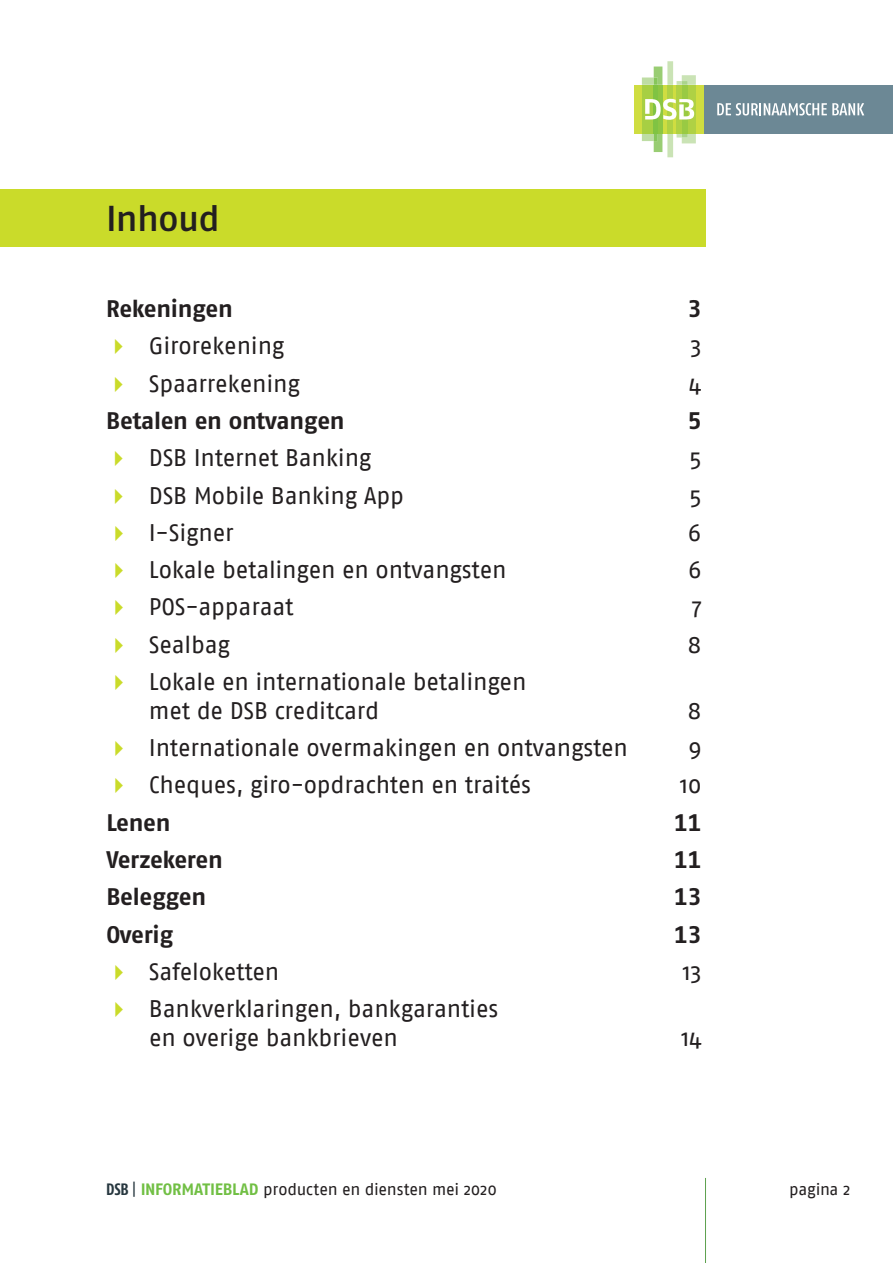
<style>
.page{position:relative;width:893px;height:1263px;background:#fff}
.page>*{position:absolute;margin:0;border:0;box-sizing:border-box;transform-origin:0 0}
.t1{font:500 36px "Fago No";letter-spacing:-.02em;color:#231f20}
.t2{font:24px/28.8px "Fago No";letter-spacing:-.01em;color:#231f20}
.t3{font:24px "Fago No Bold TF";letter-spacing:-.015em;color:#231f20}
.t4{font:16.5px "Fago No";letter-spacing:-.02em;color:#231f20}
.s1{color:#cadb2a}
.s2{font-family:"Fago Co";font-weight:700;color:#27373f}
.s3{font-family:"Fago Co Tf";color:#27373f}
.s4{font-family:"Fago No Bold TF";color:#71bf44}
</style>
<div class="page">
<div style="left:635px;top:85px;width:69px;height:49px;background:#cfdd41"></div>
<div style="left:704px;top:85px;width:189px;height:49px;background:#6c8895"></div>
<svg style="left:717px;top:103px;width:147px;height:13px"></svg>
<svg style="left:642px;top:61px;width:54px;height:96px"></svg>
<hr style="left:705px;top:1178px;width:1px;height:85px;background:#5da14f">
<div style="left:0;top:189px;width:706px;height:58px;background:#cadb2a"></div>
<h1 class="t1" style="left:106px;top:198px;width:115px">Inhoud</h1>
<p class="t3" style="left:106px;top:295px;width:128px">Rekeningen</p>
<p class="t3" style="left:688px;top:295px;width:15px">3</p>
<p class="t2" style="left:106px;top:331px;width:180px"><span class="s1">✔</span> Girorekening</p>
<p class="t2" style="left:690px;top:331px;width:13px">3</p>
<p class="t2" style="left:106px;top:369px;width:195px"><span class="s1">✔</span> Spaarrekening</p>
<p class="t2" style="left:689px;top:369px;width:14px">4</p>
<p class="t3" style="left:106px;top:406px;width:240px">Betalen en ontvangen</p>
<p class="t3" style="left:688px;top:406px;width:15px">5</p>
<p class="t2" style="left:106px;top:443px;width:267px"><span class="s1">✔</span> DSB Internet Banking</p>
<p class="t2" style="left:689px;top:443px;width:14px">5</p>
<p class="t2" style="left:106px;top:481px;width:299px"><span class="s1">✔</span> DSB Mobile Banking App</p>
<p class="t2" style="left:689px;top:481px;width:14px">5</p>
<p class="t2" style="left:106px;top:518px;width:129px"><span class="s1">✔</span> I-Signer</p>
<p class="t2" style="left:688px;top:518px;width:15px">6</p>
<p class="t2" style="left:106px;top:555px;width:402px"><span class="s1">✔</span> Lokale betalingen en ontvangsten</p>
<p class="t2" style="left:688px;top:555px;width:15px">6</p>
<p class="t2" style="left:106px;top:592px;width:189px"><span class="s1">✔</span> POS-apparaat</p>
<p class="t2" style="left:692px;top:592px;width:11px">7</p>
<p class="t2" style="left:106px;top:630px;width:125px"><span class="s1">✔</span> Sealbag</p>
<p class="t2" style="left:688px;top:630px;width:16px">8</p>
<p class="t2" style="left:149px;top:667px;width:379px;text-indent:-43px"><span class="s1">✔</span> Lokale en internationale betalingen met de DSB creditcard</p>
<p class="t2" style="left:688px;top:696px;width:16px">8</p>
<p class="t2" style="left:106px;top:733px;width:523px"><span class="s1">✔</span> Internationale overmakingen en ontvangsten</p>
<p class="t2" style="left:688px;top:733px;width:15px">9</p>
<p class="t2" style="left:106px;top:770px;width:426px"><span class="s1">✔</span> Cheques, giro-opdrachten en traités</p>
<p class="t2" style="left:680px;top:770px;width:23px">10</p>
<p class="t3" style="left:106px;top:808px;width:66px">Lenen</p>
<p class="t3" style="left:674px;top:808px;width:29px">11</p>
<p class="t3" style="left:106px;top:846px;width:118px">Verzekeren</p>
<p class="t3" style="left:674px;top:846px;width:29px">11</p>
<p class="t3" style="left:106px;top:883px;width:101px">Beleggen</p>
<p class="t3" style="left:674px;top:883px;width:29px">13</p>
<p class="t3" style="left:106px;top:920px;width:68px">Overig</p>
<p class="t3" style="left:674px;top:920px;width:29px">13</p>
<p class="t2" style="left:106px;top:957px;width:175px"><span class="s1">✔</span> Safeloketten</p>
<p class="t2" style="left:683px;top:957px;width:20px">13</p>
<p class="t2" style="left:149px;top:994px;width:351px;text-indent:-43px"><span class="s1">✔</span> Bankverklaringen, bankgaranties en overige bankbrieven</p>
<p class="t2" style="left:681px;top:1023px;width:22px">14</p>
<p class="t4" style="left:106px;top:1180px;width:392px"><span class="s2">DSB</span> <span class="s3">|</span> <span class="s4">INFORMATIEBLAD</span> producten en diensten mei 2020</p>
<p class="t4" style="left:789px;top:1180px;width:63px">pagina 2</p>
</div>
